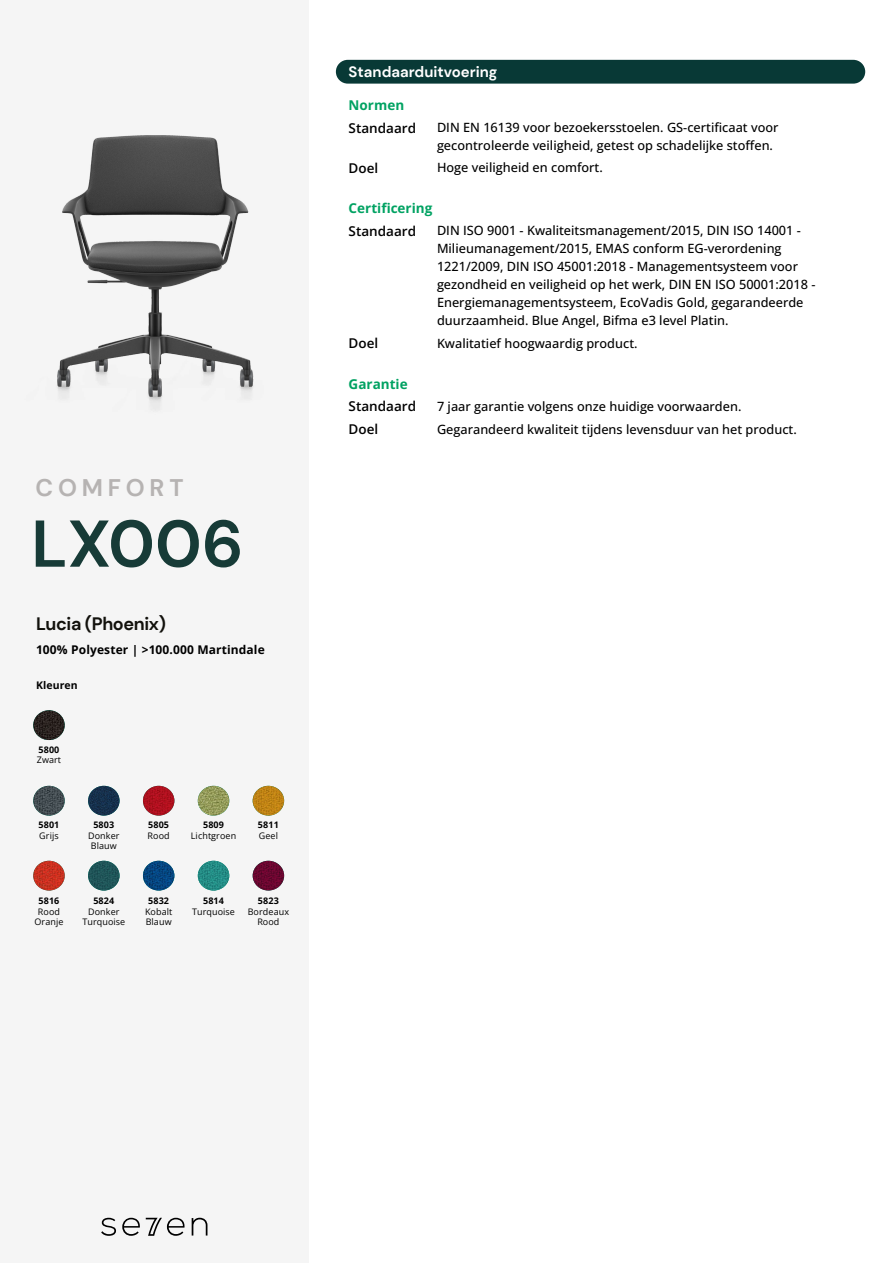
<style>
.page{position:relative;width:893px;height:1263px;background:#fff}
.page>*{position:absolute;margin:0;border:0;box-sizing:border-box;transform-origin:0 0}
.t1{font:700 66px "DM Sans";color:#173b37}
.t2{font:700 24px "DM Sans";letter-spacing:.2em;color:#b6b3b2}
.t3{font:700 18px "DM Sans";letter-spacing:-.02em;color:#12110c}
.t4{font:700 15px "DM Sans";color:#fff}
.t5{font:600 13.5px "Open Sans";color:#000}
.t6{font:700 13.5px "Open Sans";color:#00a262}
.t7{font:500 12.75px/18px "Open Sans";color:#000}
.t8{font:700 12px "Open Sans";letter-spacing:.01em;color:#000}
.t9{font:700 10.5px "Open Sans";letter-spacing:.01em;color:#000}
.t10{font:9px/10.5px "Open Sans";letter-spacing:.01em;color:#000;text-align:center}
.t11{font:700 9px "Open Sans";letter-spacing:.01em;color:#000}
</style>
<div class="page">
<div style="left:0;top:0;width:308px;height:1263px;background:#f5f5f5"></div>
<svg style="left:101px;top:1218px;width:15px;height:18px"></svg>
<svg style="left:122px;top:1218px;width:18px;height:18px"></svg>
<svg style="left:192px;top:1218px;width:15px;height:17px"></svg>
<svg style="left:146px;top:1218px;width:39px;height:18px"></svg>
<div style="left:336px;top:60px;width:529px;height:24px;background:#083936;border-radius:12px"></div>
<img style="left:57px;top:136px;width:197px;height:274px">
<img style="left:33px;top:786px;width:32px;height:29px">
<img style="left:33px;top:861px;width:32px;height:29px">
<img style="left:88px;top:786px;width:32px;height:29px">
<img style="left:88px;top:861px;width:32px;height:29px">
<img style="left:143px;top:786px;width:31px;height:29px">
<img style="left:143px;top:861px;width:31px;height:29px">
<img style="left:198px;top:786px;width:31px;height:29px">
<img style="left:198px;top:861px;width:31px;height:29px">
<img style="left:253px;top:786px;width:31px;height:29px">
<img style="left:253px;top:861px;width:31px;height:29px">
<img style="left:33px;top:710px;width:32px;height:30px">
<h2 class="t2" style="left:36px;top:473px;width:150px">COMFORT</h2>
<h1 class="t1" style="left:31px;top:502px;width:214px">LX006</h1>
<h3 class="t3" style="left:36px;top:613px;width:131px">Lucia (Phoenix)</h3>
<p class="t8" style="left:36px;top:642px;width:230px">100% Polyester | &gt;100.000 Martindale</p>
<p class="t9" style="left:36px;top:678px;width:43px">Kleuren</p>
<p class="t11" style="left:39px;top:743px;width:22px">5800</p>
<p class="t10" style="left:37px;top:755px;width:26px">Zwart</p>
<p class="t11" style="left:39px;top:819px;width:22px">5801</p>
<p class="t10" style="left:39px;top:830px;width:21px">Grijs</p>
<p class="t11" style="left:39px;top:895px;width:22px">5816</p>
<p class="t10" style="left:34px;top:906px;width:30px">Rood<br>Oranje</p>
<p class="t11" style="left:93px;top:819px;width:22px">5803</p>
<p class="t10" style="left:88px;top:830px;width:33px">Donker<br>Blauw</p>
<p class="t11" style="left:93px;top:895px;width:22px">5824</p>
<p class="t10" style="left:82px;top:906px;width:44px">Donker<br>Turquoise</p>
<p class="t11" style="left:148px;top:819px;width:22px">5805</p>
<p class="t10" style="left:148px;top:830px;width:24px">Rood</p>
<p class="t11" style="left:203px;top:819px;width:22px">5809</p>
<p class="t10" style="left:191px;top:830px;width:47px">Lichtgroen</p>
<p class="t11" style="left:258px;top:819px;width:22px">5811</p>
<p class="t10" style="left:259px;top:830px;width:21px">Geel</p>
<p class="t11" style="left:148px;top:895px;width:22px">5832</p>
<p class="t10" style="left:145px;top:906px;width:29px;text-align:left">Kobalt<br>Blauw</p>
<p class="t11" style="left:203px;top:895px;width:22px">5814</p>
<p class="t10" style="left:192px;top:906px;width:44px">Turquoise</p>
<p class="t11" style="left:258px;top:895px;width:22px">5823</p>
<p class="t10" style="left:248px;top:906px;width:43px">Bordeaux<br>Rood</p>
<p class="t4" style="left:349px;top:62px;width:150px">Standaarduitvoering</p>
<p class="t6" style="left:349px;top:96px;width:57px">Normen</p>
<p class="t5" style="left:349px;top:119px;width:69px">Standaard</p>
<p class="t7" style="left:437px;top:118px;width:343px">DIN EN 16139 voor bezoekersstoelen. GS-certificaat voor gecontroleerde veiligheid, getest op schadelijke stoffen.</p>
<p class="t5" style="left:349px;top:159px;width:31px">Doel</p>
<p class="t7" style="left:437px;top:158px;width:167px">Hoge veiligheid en comfort.</p>
<p class="t6" style="left:349px;top:199px;width:85px">Certificering</p>
<p class="t5" style="left:349px;top:222px;width:69px">Standaard</p>
<p class="t7" style="left:437px;top:221px;width:380px">DIN ISO 9001 - Kwaliteitsmanagement/2015, DIN ISO 14001 - Milieumanagement/2015, EMAS conform EG-verordening 1221/2009, DIN ISO 45001:2018 - Managementsysteem voor gezondheid en veiligheid op het werk, DIN EN ISO 50001:2018 - Energiemanagementsysteem, EcoVadis Gold, gegarandeerde duurzaamheid. Blue Angel, Bifma e3 level Platin.</p>
<p class="t5" style="left:349px;top:334px;width:31px">Doel</p>
<p class="t7" style="left:437px;top:334px;width:202px">Kwalitatief hoogwaardig product.</p>
<p class="t6" style="left:349px;top:374px;width:61px">Garantie</p>
<p class="t5" style="left:349px;top:397px;width:69px">Standaard</p>
<p class="t7" style="left:437px;top:397px;width:306px">7 jaar garantie volgens onze huidige voorwaarden.</p>
<p class="t5" style="left:349px;top:420px;width:31px">Doel</p>
<p class="t7" style="left:437px;top:420px;width:361px">Gegarandeerd kwaliteit tijdens levensduur van het product.</p>
</div>
